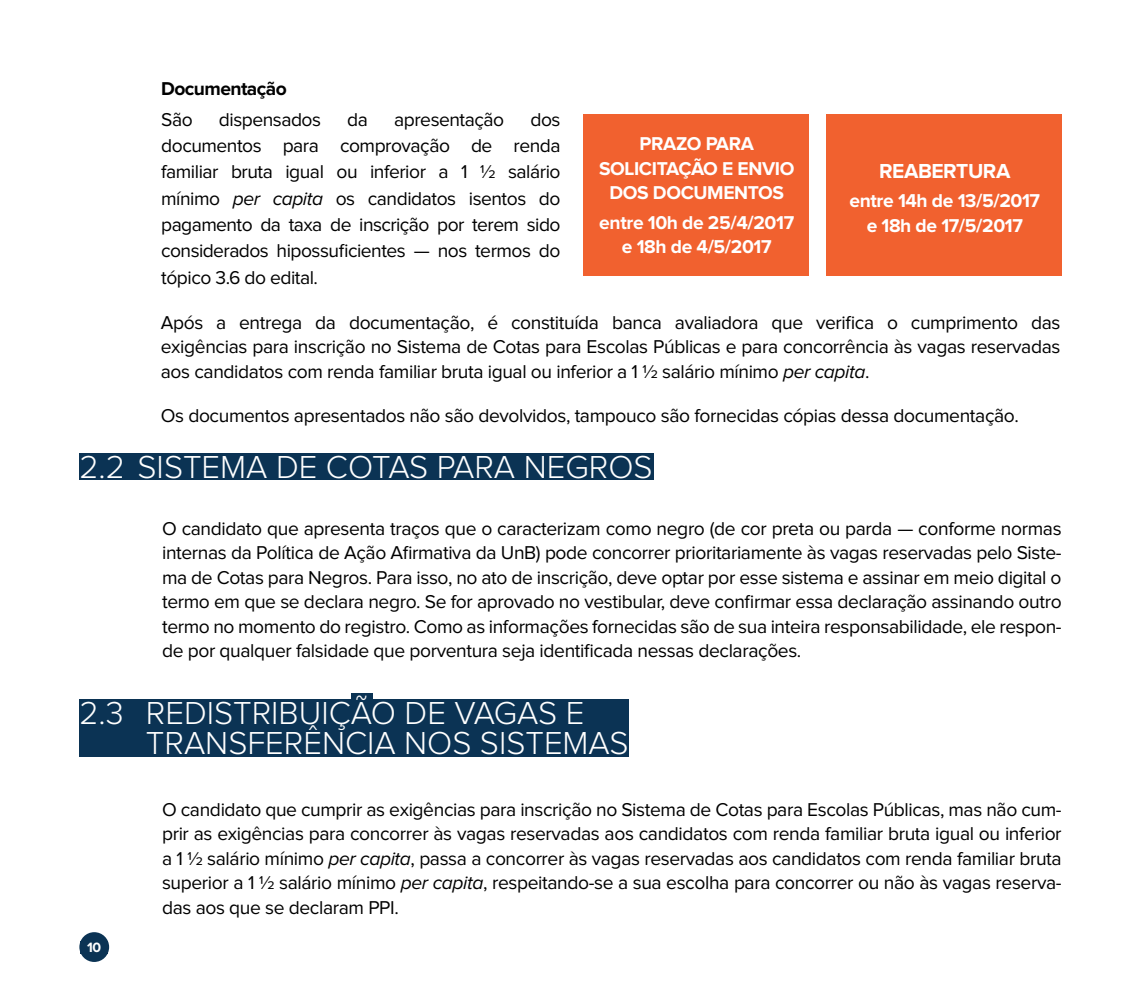
<style>
.page{position:relative;width:1141px;height:993px;background:#fff}
.page>*{position:absolute;margin:0;border:0;box-sizing:border-box;transform-origin:0 0}
.t1{font:300 32.9px/29.8px "Proxima Nova";color:#fff}
.t2{font:700 21px "Proxima Nova";letter-spacing:-.02em;color:#fff}
.t3{font:19.25px/24.5px "Proxima Nova";letter-spacing:-.02em;color:#000;text-align:justify}
.t4{font:700 19.25px/24.5px "Proxima Nova";letter-spacing:-.02em;color:#fff;text-align:center}
.t5{font:700 19.25px "Proxima Nova";letter-spacing:-.03em;color:#000}
.t6{font:700 14px "Proxima Nova";color:#fff}
.s1{font-style:italic}
</style>
<div class="page">
<div style="left:79px;top:931px;width:30px;height:30px;background:#0b3354;border-radius:50%"></div>
<div style="left:79px;top:453px;width:574px;height:26px;background:#0b3354"></div>
<div style="left:351px;top:692px;width:22px;height:13px;background:#0b3354"></div>
<div style="left:79px;top:699px;width:549px;height:57px;background:#0b3354"></div>
<div style="left:583px;top:114px;width:226px;height:162px;background:#f1612f"></div>
<div style="left:826px;top:114px;width:236px;height:162px;background:#f1612f"></div>
<p class="t5" style="left:161px;top:79px;width:127px">Documentação</p>
<p class="t3" style="left:161px;top:108px;width:33px">São</p>
<p class="t3" style="left:219px;top:108px;width:104px">dispensados</p>
<p class="t3" style="left:347px;top:108px;width:22px">da</p>
<p class="t3" style="left:394px;top:108px;width:112px">apresentação</p>
<p class="t3" style="left:161px;top:107px;width:401px;line-height:26.2px;text-indent:369px">dos documentos para comprovação de renda familiar bruta igual ou inferior a 1 ½ salário mínimo <span class="s1">per capita</span> os candidatos isentos do pagamento da taxa de inscrição por terem sido considerados hipossuficientes — nos termos do tópico 3.6 do edital.</p>
<p class="t4" style="left:599px;top:132px;width:197px">PRAZO PARA<br>SOLICITAÇÃO E ENVIO<br>DOS DOCUMENTOS</p>
<p class="t4" style="left:599px;top:211px;width:196px">entre 10h de 25/4/2017 e 18h de 4/5/2017</p>
<p class="t2" style="left:879px;top:161px;width:133px">REABERTURA</p>
<p class="t4" style="left:849px;top:189px;width:192px">entre 14h de 13/5/2017 e 18h de 17/5/2017</p>
<p class="t3" style="left:161px;top:311px;width:901px">Após a entrega da documentação, é constituída banca avaliadora que verifica o cumprimento das exigências para inscrição no Sistema de Cotas para Escolas Públicas e para concorrência às vagas reservadas aos candidatos com renda familiar bruta igual ou inferior a 1 ½ salário mínimo <span class="s1">per capita</span>.</p>
<p class="t3" style="left:161px;top:404px;width:860px">Os documentos apresentados não são devolvidos, tampouco são fornecidas cópias dessa documentação.</p>
<h1 class="t1" style="left:79px;top:453px;width:575px">2.2 SISTEMA DE COTAS PARA NEGROS</h1>
<p class="t3" style="left:162px;top:516px;width:901px">O candidato que apresenta traços que o caracterizam como negro (de cor preta ou parda — conforme normas internas da Política de Ação Afirmativa da UnB) pode concorrer prioritariamente às vagas reservadas pelo Siste&shy;ma de Cotas para Negros. Para isso, no ato de inscrição, deve optar por esse sistema e assinar em meio digital o termo em que se declara negro. Se for aprovado no vestibular, deve confirmar essa declaração assinando outro termo no momento do registro. Como as informações fornecidas são de sua inteira responsabilidade, ele respon&shy;de por qualquer falsidade que porventura seja identificada nessas declarações.</p>
<h1 class="t1" style="left:146px;top:699px;width:484px;text-indent:-67px">2.3 REDISTRIBUIÇÃO DE VAGAS E<br>TRANSFERÊNCIA NOS SISTEMAS</h1>
<p class="t6" style="left:87px;top:940px;width:16px">10</p>
<p class="t3" style="left:162px;top:797px;width:901px">O candidato que cumprir as exigências para inscrição no Sistema de Cotas para Escolas Públicas, mas não cum&shy;prir as exigências para concorrer às vagas reservadas aos candidatos com renda familiar bruta igual ou inferior a 1 ½ salário mínimo <span class="s1">per capita</span>, passa a concorrer às vagas reservadas aos candidatos com renda familiar bruta superior a 1 ½ salário mínimo <span class="s1">per capita</span>, respeitando-se a sua escolha para concorrer ou não às vagas reserva&shy;das aos que se declaram PPI.</p>
</div>
